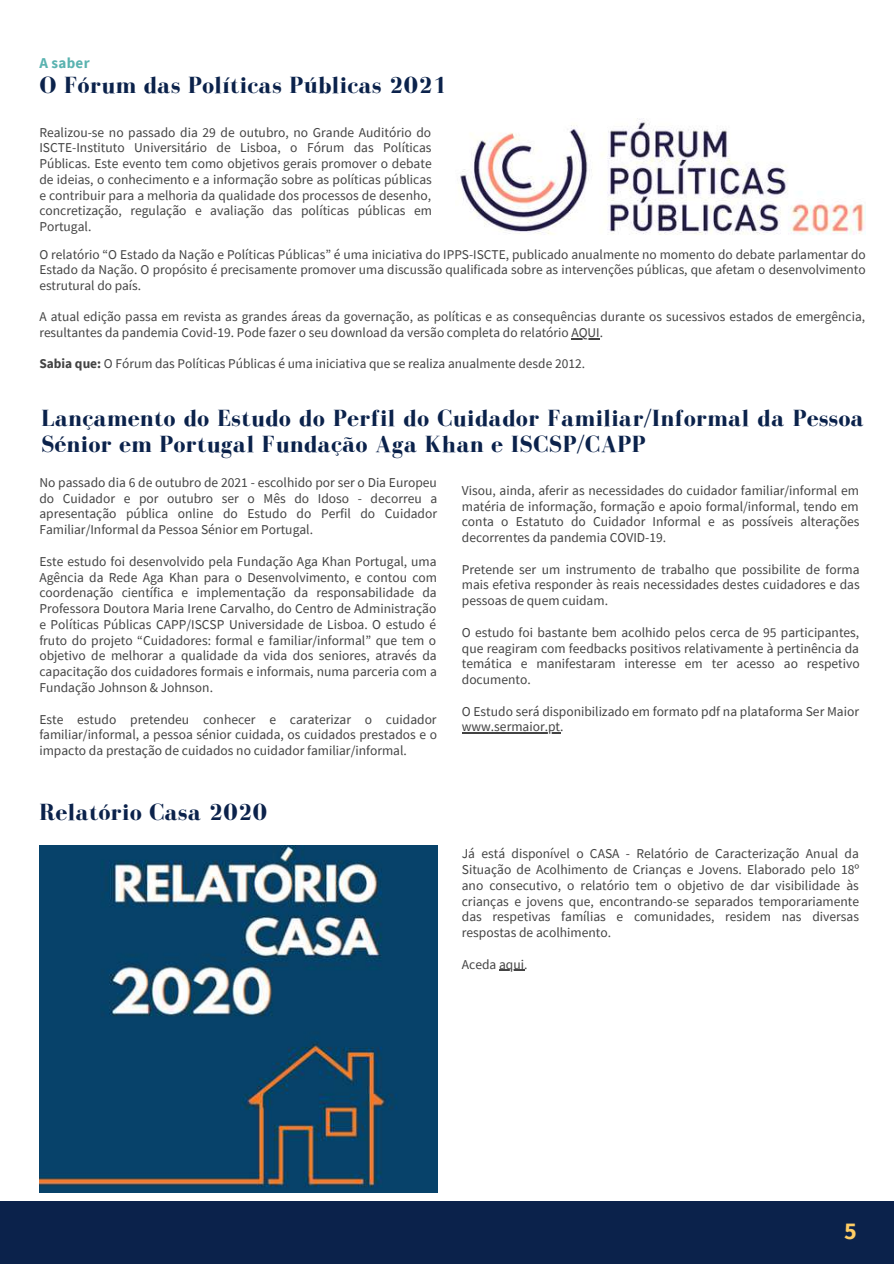
<style>
.page{position:relative;width:894px;height:1264px;background:#fff}
.page>*{position:absolute;margin:0;border:0;box-sizing:border-box;transform-origin:0 0}
.t1{font:700 24px/26px "Bodoni FLF";letter-spacing:.02em;color:#0b224b}
.t2{font:700 24px "Source Sans Pro";color:#fecd65}
.t3{font:700 15px "Source Sans Pro";letter-spacing:.02em;color:#5ab3b0}
.t4{font:13.5px/15.8px "Source Sans Pro";color:#434343;text-align:justify}
.t5{font:13.35px/15.6px "Source Sans Pro";color:#434343;text-align:justify}
.s1{font-weight:700}
</style>
<div class="page">
<div style="left:0;top:1201px;width:893px;height:62px;background:#0b224b"></div>
<img style="left:459px;top:118px;width:406px;height:117px">
<img style="left:39px;top:845px;width:398px;height:347px">
<svg style="left:571px;top:338px;width:28px;height:1px"></svg>
<svg style="left:499px;top:969px;width:25px;height:1px"></svg>
<hr style="left:461px;top:732px;width:99px;height:1px;background:#434343">
<p class="t3" style="left:39px;top:53px;width:52px">A saber</p>
<h1 class="t1" style="left:39px;top:72px;width:409px">O Fórum das Políticas Públicas 2021</h1>
<p class="t4" style="left:39px;top:124px;width:394px">Realizou-se no passado dia 29 de outubro, no Grande Auditório do ISCTE-Instituto Universitário de Lisboa, o Fórum das Políticas Públicas. Este evento tem como objetivos gerais promover o debate de ideias, o conhecimento e a informação sobre as políticas públicas e contribuir para a melhoria da qualidade dos processos de desenho, concretização, regulação e avaliação das políticas públicas em Portugal.</p>
<p class="t5" style="left:39px;top:246px;width:827px">O relatório “O Estado da Nação e Políticas Públicas” é uma iniciativa do IPPS-ISCTE, publicado anualmente no momento do debate parlamentar do Estado da Nação. O propósito é precisamente promover uma discussão qualificada sobre as intervenções públicas, que afetam o desenvolvimento estrutural do país.</p>
<p class="t5" style="left:39px;top:309px;width:827px">A atual edição passa em revista as grandes áreas da governação, as políticas e as consequências durante os sucessivos estados de emergência, resultantes da pandemia Covid-19. Pode fazer o seu download da versão completa do relatório AQUI.</p>
<p class="t5" style="left:39px;top:355px;width:547px"><span class="s1">Sabia que:</span> O Fórum das Políticas Públicas é uma iniciativa que se realiza anualmente desde 2012.</p>
<h1 class="t1" style="left:41px;top:405px;width:824px">Lançamento do Estudo do Perfil do Cuidador Familiar/Informal da Pessoa<br>Sénior em Portugal Fundação Aga Khan e ISCSP/CAPP</h1>
<p class="t4" style="left:39px;top:474px;width:399px">No passado dia 6 de outubro de 2021 - escolhido por ser o Dia Europeu do Cuidador e por outubro ser o Mês do Idoso - decorreu a apresentação pública online do Estudo do Perfil do Cuidador Familiar/Informal da Pessoa Sénior em Portugal.</p>
<p class="t4" style="left:39px;top:553px;width:399px">Este estudo foi desenvolvido pela Fundação Aga Khan Portugal, uma Agência da Rede Aga Khan para o Desenvolvimento, e contou com coordenação científica e implementação da responsabilidade da Professora Doutora Maria Irene Carvalho, do Centro de Administração e Políticas Públicas CAPP/ISCSP Universidade de Lisboa. O estudo é fruto do projeto “Cuidadores: formal e familiar/informal” que tem o objetivo de melhorar a qualidade da vida dos seniores, através da capacitação dos cuidadores formais e informais, numa parceria com a Fundação Johnson &amp; Johnson.</p>
<p class="t4" style="left:39px;top:710px;width:399px">Este estudo pretendeu conhecer e caraterizar o cuidador familiar/informal, a pessoa sénior cuidada, os cuidados prestados e o impacto da prestação de cuidados no cuidador familiar/informal.</p>
<p class="t4" style="left:461px;top:482px;width:399px">Visou, ainda, aferir as necessidades do cuidador familiar/informal em matéria de informação, formação e apoio formal/informal, tendo em conta o Estatuto do Cuidador Informal e as possíveis alterações decorrentes da pandemia COVID-19.</p>
<p class="t4" style="left:461px;top:561px;width:399px">Pretende ser um instrumento de trabalho que possibilite de forma mais efetiva responder às reais necessidades destes cuidadores e das pessoas de quem cuidam.</p>
<p class="t4" style="left:461px;top:624px;width:399px">O estudo foi bastante bem acolhido pelos cerca de 95 participantes, que reagiram com feedbacks positivos relativamente à pertinência da temática e manifestaram interesse em ter acesso ao respetivo documento.</p>
<p class="t4" style="left:461px;top:703px;width:398px">O Estudo será disponibilizado em formato pdf na plataforma Ser Maior www.sermaior.pt.</p>
<h1 class="t1" style="left:39px;top:799px;width:229px">Relatório Casa 2020</h1>
<p class="t4" style="left:461px;top:845px;width:399px">Já está disponível o CASA - Relatório de Caracterização Anual da Situação de Acolhimento de Crianças e Jovens. Elaborado pelo 18º ano consecutivo, o relatório tem o objetivo de dar visibilidade às crianças e jovens que, encontrando-se separados temporariamente das respetivas famílias e comunidades, residem nas diversas respostas de acolhimento.</p>
<p class="t4" style="left:461px;top:955px;width:67px">Aceda aqui.</p>
<h1 class="t2" style="left:844px;top:1215px;width:14px">5</h1>
</div>
